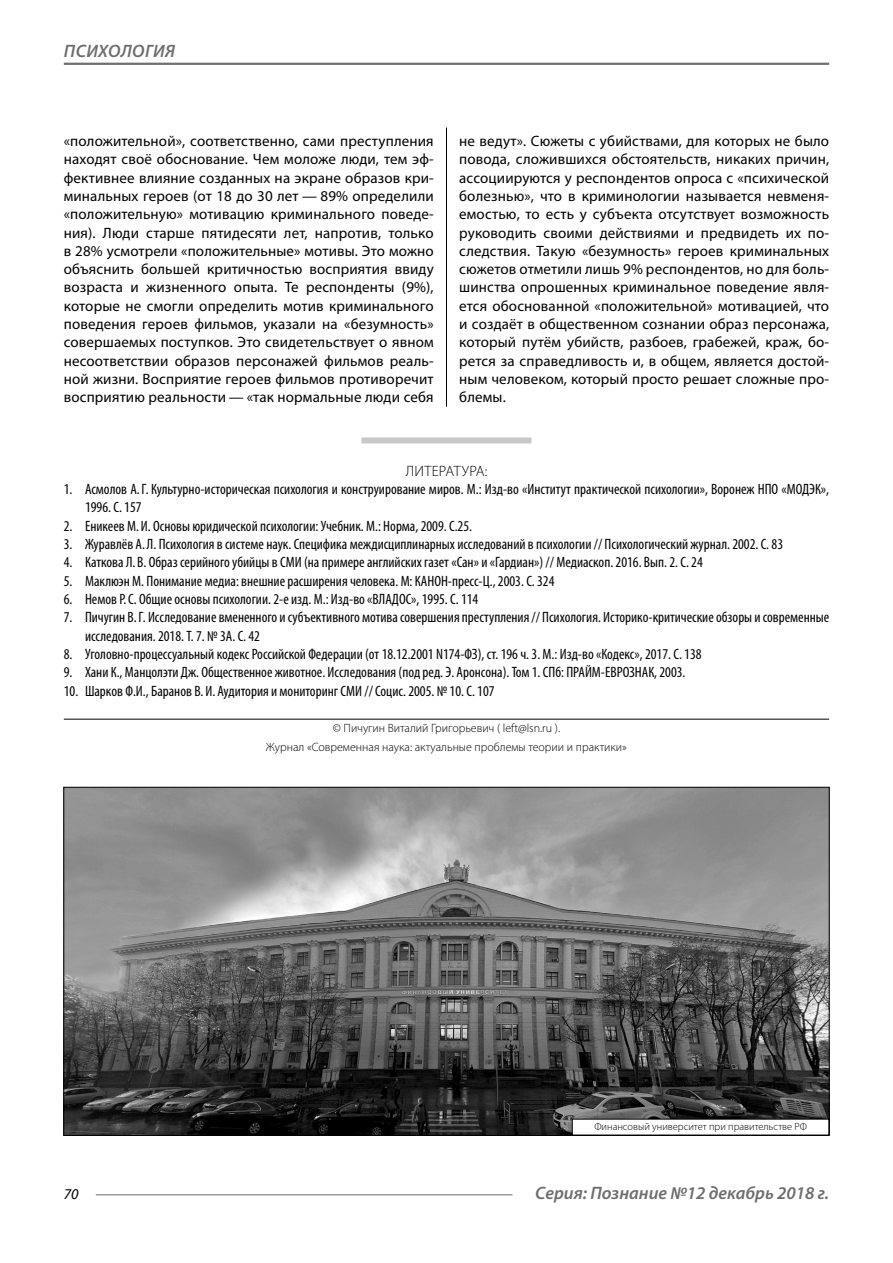
<style>
.page{position:relative;width:893px;height:1263px;background:#fff}
.page>*{position:absolute;margin:0;border:0;box-sizing:border-box;transform-origin:0 0}
.t1{font:italic 600 18px "Myriad Pro";color:#6e6e6e}
.Normal{font:15px/18.3px "Myriad Pro";letter-spacing:.01em;color:#000;text-align:justify}
.t2{font:condensed 15px/18.3px "Myriad Pro";color:#000}
.Literature{font:300 15px "Myriad Pro";letter-spacing:.02em;color:#000}
.t3{font:italic 15px "Myriad Pro";color:#000}
.Copy{font:300 12px/18.3px "Myriad Pro";color:#000;text-align:center}
.Author-doc{font:300 10.5px "Myriad Pro";color:#000}
</style>
<div class="page">
<hr style="left:446px;top:128px;width:1px;height:1007px;background:#000">
<div style="left:361px;top:437px;width:170px;height:6px;background:#c8c8c8"></div>
<div style="left:64px;top:475px;width:765px;height:788px;background:#fff"></div>
<hr style="left:64px;top:719px;width:765px;height:1px;background:#000">
<img style="left:65px;top:789px;width:763px;height:345px">
<div style="left:572px;top:1119px;width:257px;height:16px;background:#fff"></div>
<hr style="left:64px;top:63px;width:765px;height:2px;background:#6e6e6e">
<hr style="left:96px;top:1194px;width:416px;height:1px;background:#6e6e6e">
<p class="t1" style="left:64px;top:39px;width:24px">Психологи</p>
<p class="t1" style="left:165px;top:39px;width:11px">я</p>
<p class="Normal" style="left:64px;top:131px;width:371px">«положительной», соответственно, сами преступления находят своё обоснование. Чем моложе люди, тем эф&shy;фективнее влияние созданных на экране образов кри&shy;минальных героев (от 18 до 30 лет — 89% определили «положительную» мотивацию криминального поведе&shy;ния). Люди старше пятидесяти лет, напротив, только в 28% усмотрели «положительные» мотивы. Это можно объяснить большей критичностью восприятия ввиду возраста и жизненного опыта. Те респонденты (9%), которые не смогли определить мотив криминального поведения героев фильмов, указали на «безумность» совершаемых поступков. Это свидетельствует о явном несоответствии образов персонажей фильмов реаль&shy;ной жизни. Восприятие героев фильмов противоречит восприятию реальности — «так нормальные люди себя</p>
<p class="Normal" style="left:459px;top:131px;width:371px">не ведут». Сюжеты с убийствами, для которых не было повода, сложившихся обстоятельств, никаких причин, ассоциируются у респондентов опроса с «психической болезнью», что в криминологии называется невменя&shy;емостью, то есть у субъекта отсутствует возможность руководить своими действиями и предвидеть их по&shy;следствия. Такую «безумность» героев криминальных сюжетов отметили лишь 9% респондентов, но для боль&shy;шинства опрошенных криминальное поведение явля&shy;ется обоснованной «положительной» мотивацией, что и создаёт в общественном сознании образ персонажа, который путём убийств, разбоев, грабежей, краж, бо&shy;рется за справедливость и, в общем, является достой&shy;ным человеком, который просто решает сложные про&shy;блемы.</p>
<p class="Literature" style="left:406px;top:462px;width:83px">ЛИТЕРАТУРА:</p>
<p class="t2" style="left:85px;top:480px;width:746px;text-indent:-21px">1. Асмолов А.Г. Культурно-историческая психология и конструирование миров. М.: Изд-во «Институт практической психологии», Воронеж НПО «МОДЭК»,<br>1996. С. 157</p>
<p class="t2" style="left:64px;top:516px;width:410px">2. Еникеев М. И. Основы юридической психологии: Учебник. М.: Норма, 2009. C.25.</p>
<p class="t2" style="left:64px;top:535px;width:721px">3. Журавлёв А. Л. Психология в системе наук. Специфика междисциплинарных исследований в психологии // Психологический журнал. 2002. С. 83</p>
<p class="t2" style="left:64px;top:553px;width:641px">4. Каткова Л. В. Образ серийного убийцы в СМИ (на примере английских газет «Сан» и «Гардиан») // Медиаскоп. 2016. Вып. 2. С. 24</p>
<p class="t2" style="left:64px;top:571px;width:492px">5. Маклюэн М. Понимание медиа: внешние расширения человека. М: КАНОН-пресс-Ц., 2003. С. 324</p>
<p class="t2" style="left:64px;top:590px;width:416px">6. Немов Р.С. Общие основы психологии. 2-е изд. М.: Изд-во «ВЛАДОС», 1995. С. 114</p>
<p class="t2" style="left:85px;top:608px;width:746px;text-indent:-21px">7. Пичугин В.Г. Исследование вмененного и субъективного мотива совершения преступления // Психология. Историко-критические обзоры и современные исследования. 2018. Т. 7. № 3А. С. 42</p>
<p class="t2" style="left:64px;top:645px;width:639px">8. Уголовно-процессуальный кодекс Российской Федерации (от 18.12.2001 N174-ФЗ), ст. 196 ч. 3. М.: Изд-во «Кодекс», 2017. С. 138</p>
<p class="t2" style="left:64px;top:663px;width:623px">9. Хани К., Манцолэти Дж. Общественное животное. Исследования (под ред. Э. Аронсона). Том 1. СПб: ПРАЙМ-ЕВРОЗНАК, 2003.</p>
<p class="t2" style="left:64px;top:681px;width:432px">10. Шарков Ф.И., Баранов В. И. Аудитория и мониторинг СМИ // Социс. 2005. № 10. С. 107</p>
<p class="Copy" style="left:266px;top:719px;width:363px">© Пичугин Виталий Григорьевич ( left@lsn.ru ).<br>Журнал «Современная наука: актуальные проблемы теории и практики»</p>
<p class="Author-doc" style="left:594px;top:1120px;width:214px">Финансовый университет при правительстве РФ</p>
<p class="t3" style="left:64px;top:1185px;width:16px">70</p>
<p class="t1" style="left:535px;top:1182px;width:295px">Серия: Познание №12 декабрь 2018 г.</p>
</div>
